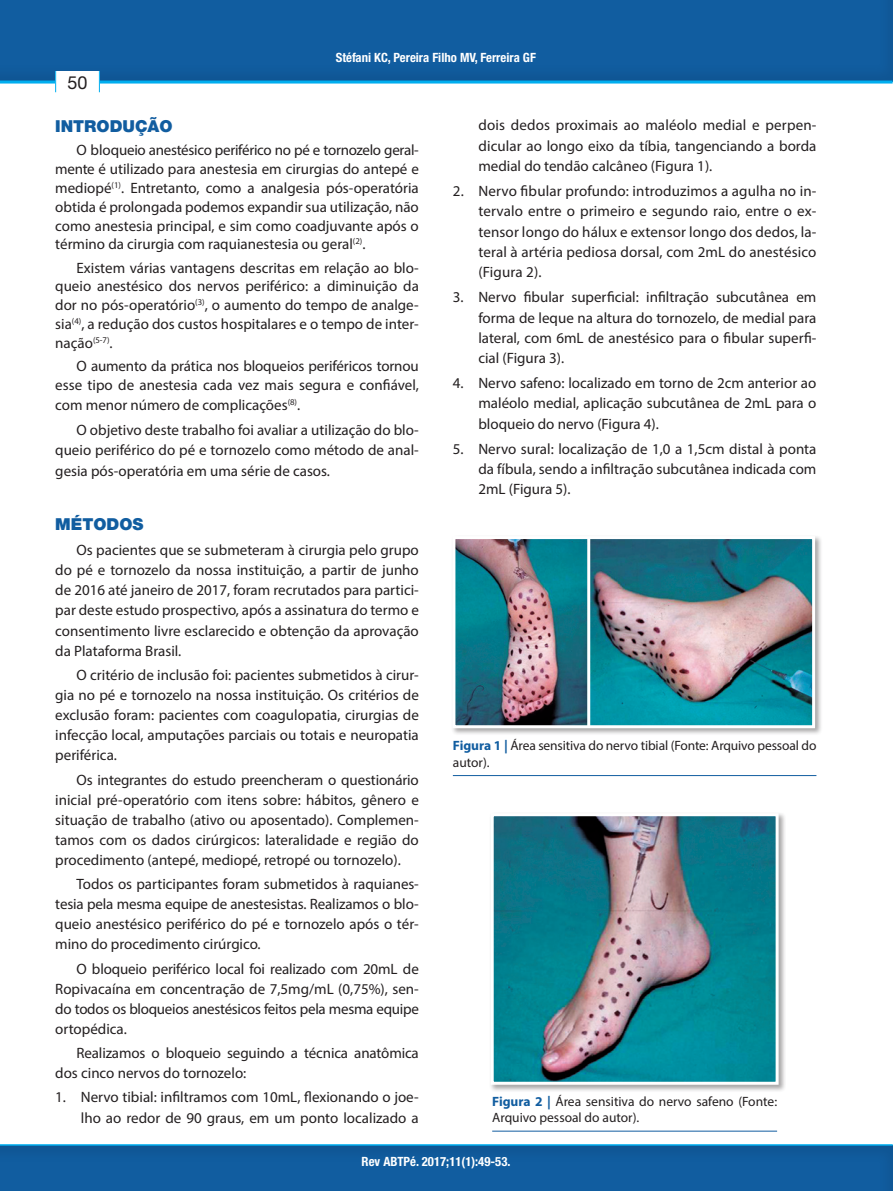
<style>
.page{position:relative;width:893px;height:1191px;background:#fff}
.page>*{position:absolute;margin:0;border:0;box-sizing:border-box;transform-origin:0 0}
.t1{font:18px "Helvetica Neue";color:#231f20}
.t2{font:900 16.5px "Helvetica Neue";color:#115da0}
.t3{font:15px/20.1px "Myriad Pro";color:#231f20;text-align:justify}
.t4{font:13.5px/16.2px "Myriad Pro";letter-spacing:-.01em;color:#231f20}
.t5{font:700 condensed 12.75px "Helvetica Neue";color:#fff}
.s1{font-weight:700;color:#115da0}
</style>
<div class="page">
<div style="left:0;top:0;width:893px;height:84px;background:#115da0"></div>
<hr style="left:0;top:81px;width:893px;height:3px;background:#00aeef">
<div style="left:55px;top:71px;width:45px;height:21px;background:#fff"></div>
<svg style="left:55px;top:71px;width:1px;height:21px"></svg>
<svg style="left:99px;top:71px;width:1px;height:21px"></svg>
<div style="left:0;top:1143px;width:893px;height:48px;background:#115da0"></div>
<hr style="left:0;top:1144px;width:893px;height:1px;background:#00aeef">
<div style="left:451px;top:534px;width:372px;height:201px;background:#231f20;opacity:.4"></div>
<img style="left:456px;top:540px;width:355px;height:184px">
<div style="left:452px;top:536px;width:363px;height:192px;border:3px solid #fff"></div>
<hr style="left:587px;top:537px;width:3px;height:190px;background:#fff">
<hr style="left:453px;top:775px;width:363px;height:1px;background:#115da0">
<div style="left:489px;top:812px;width:297px;height:280px;background:#231f20;opacity:.4"></div>
<img style="left:495px;top:817px;width:280px;height:263px">
<div style="left:491px;top:813px;width:288px;height:271px;border:3px solid #fff"></div>
<hr style="left:492px;top:1130px;width:285px;height:1px;background:#115da0">
<p class="t1" style="left:68px;top:72px;width:22px">50</p>
<p class="t5" style="left:336px;top:50px;width:202px">Stéfani KC, Pereira Filho MV, Ferreira GF</p>
<p class="t2" style="left:55px;top:116px;width:119px">INTRODUÇÃO</p>
<p class="t3" style="left:55px;top:140px;width:365px;line-height:18.9px;text-indent:21px">O bloqueio anestésico periférico no pé e tornozelo geral&shy;mente é utilizado para anestesia em cirurgias do antepé e mediopé<sup>(1)</sup>. Entretanto, como a analgesia pós-operatória obtida é prolongada podemos expandir sua utilização, não como anestesia principal, e sim como coadjuvante após o término da cirurgia com raquianestesia ou geral<sup>(2)</sup>.</p>
<p class="t3" style="left:55px;top:258px;width:365px;line-height:18.9px;text-indent:21px">Existem várias vantagens descritas em relação ao blo&shy;queio anestésico dos nervos periférico: a diminuição da dor no pós-operatório<sup>(3)</sup>, o aumento do tempo de analge&shy;sia<sup>(4)</sup>, a redução dos custos hospitalares e o tempo de inter&shy;nação<sup>(5-7)</sup>.</p>
<p class="t3" style="left:55px;top:356px;width:365px;line-height:18.9px;text-align:right">O aumento da prática nos bloqueios periféricos tornou esse tipo de anestesia cada vez mais segura e confiável,</p>
<p class="t3" style="left:77px;top:393px;width:344px;line-height:24.6px;text-indent:-21px">com menor número de complicações<sup>(8)</sup>.<br>O objetivo deste trabalho foi avaliar a utilização do blo-</p>
<p class="t3" style="left:55px;top:440px;width:365px">queio periférico do pé e tornozelo como método de anal&shy;gesia pós-operatória em uma série de casos.</p>
<p class="t2" style="left:55px;top:514px;width:90px">MÉTODOS</p>
<p class="t3" style="left:55px;top:539px;width:365px;text-indent:21px">Os pacientes que se submeteram à cirurgia pelo grupo do pé e tornozelo da nossa instituição, a partir de junho de 2016 até janeiro de 2017, foram recrutados para partici&shy;par deste estudo prospectivo, após a assinatura do termo e consentimento livre esclarecido e obtenção da aprovação da Plataforma Brasil.</p>
<p class="t3" style="left:55px;top:664px;width:365px;text-indent:21px">O critério de inclusão foi: pacientes submetidos à cirur&shy;gia no pé e tornozelo na nossa instituição. Os critérios de exclusão foram: pacientes com coagulopatia, cirurgias de infecção local, amputações parciais ou totais e neuropatia periférica.</p>
<p class="t3" style="left:55px;top:769px;width:365px;text-indent:21px">Os integrantes do estudo preencheram o questionário inicial pré-operatório com itens sobre: hábitos, gênero e situação de trabalho (ativo ou aposentado). Complemen&shy;tamos com os dados cirúrgicos: lateralidade e região do procedimento (antepé, mediopé, retropé ou tornozelo).</p>
<p class="t3" style="left:55px;top:873px;width:365px;text-indent:21px">Todos os participantes foram submetidos à raquianes&shy;tesia pela mesma equipe de anestesistas. Realizamos o blo&shy;queio anestésico periférico do pé e tornozelo após o tér&shy;mino do procedimento cirúrgico.</p>
<p class="t3" style="left:55px;top:958px;width:365px;text-indent:21px">O bloqueio periférico local foi realizado com 20mL de Ropivacaína em concentração de 7,5mg/mL (0,75%), sen&shy;do todos os bloqueios anestésicos feitos pela mesma equipe ortopédica.</p>
<p class="t3" style="left:55px;top:1042px;width:365px;text-indent:21px">Realizamos o bloqueio seguindo a técnica anatômica dos cinco nervos do tornozelo:</p>
<p class="t3" style="left:55px;top:1087px;width:365px;text-align:right">1. Nervo tibial: infiltramos com 10mL, flexionando o joe&shy;lho ao redor de 90 graus, em um ponto localizado a</p>
<p class="t3" style="left:478px;top:115px;width:340px">dois dedos proximais ao maléolo medial e perpen&shy;dicular ao longo eixo da tíbia, tangenciando a borda medial do tendão calcâneo (Figura 1).</p>
<p class="t3" style="left:478px;top:180px;width:340px;text-indent:-26px">2. Nervo fibular profundo: introduzimos a agulha no in&shy;tervalo entre o primeiro e segundo raio, entre o ex&shy;tensor longo do hálux e extensor longo dos dedos, la&shy;teral à artéria pediosa dorsal, com 2mL do anestésico (Figura 2).</p>
<p class="t3" style="left:478px;top:287px;width:340px;text-indent:-26px">3. Nervo fibular superficial: infiltração subcutânea em forma de leque na altura do tornozelo, de medial para lateral, com 6mL de anestésico para o fibular superfi&shy;cial (Figura 3).</p>
<p class="t3" style="left:478px;top:372px;width:340px;text-indent:-26px">4. Nervo safeno: localizado em torno de 2cm anterior ao maléolo medial, aplicação subcutânea de 2mL para o bloqueio do nervo (Figura 4).</p>
<p class="t3" style="left:478px;top:438px;width:340px;text-indent:-26px">5. Nervo sural: localização de 1,0 a 1,5cm distal à ponta da fíbula, sendo a infiltração subcutânea indicada com 2mL (Figura 5).</p>
<p class="t4" style="left:453px;top:737px;width:365px"><span class="s1">Figura 1 |</span> Área sensitiva do nervo tibial (Fonte: Arquivo pessoal do autor).</p>
<p class="t4" style="left:492px;top:1093px;width:286px"><span class="s1">Figura 2 |</span> Área sensitiva do nervo safeno (Fonte:<br>Arquivo pessoal do autor).</p>
<p class="t5" style="left:362px;top:1153px;width:150px">Rev ABTPé. 2017;11(1):49-53.</p>
</div>
